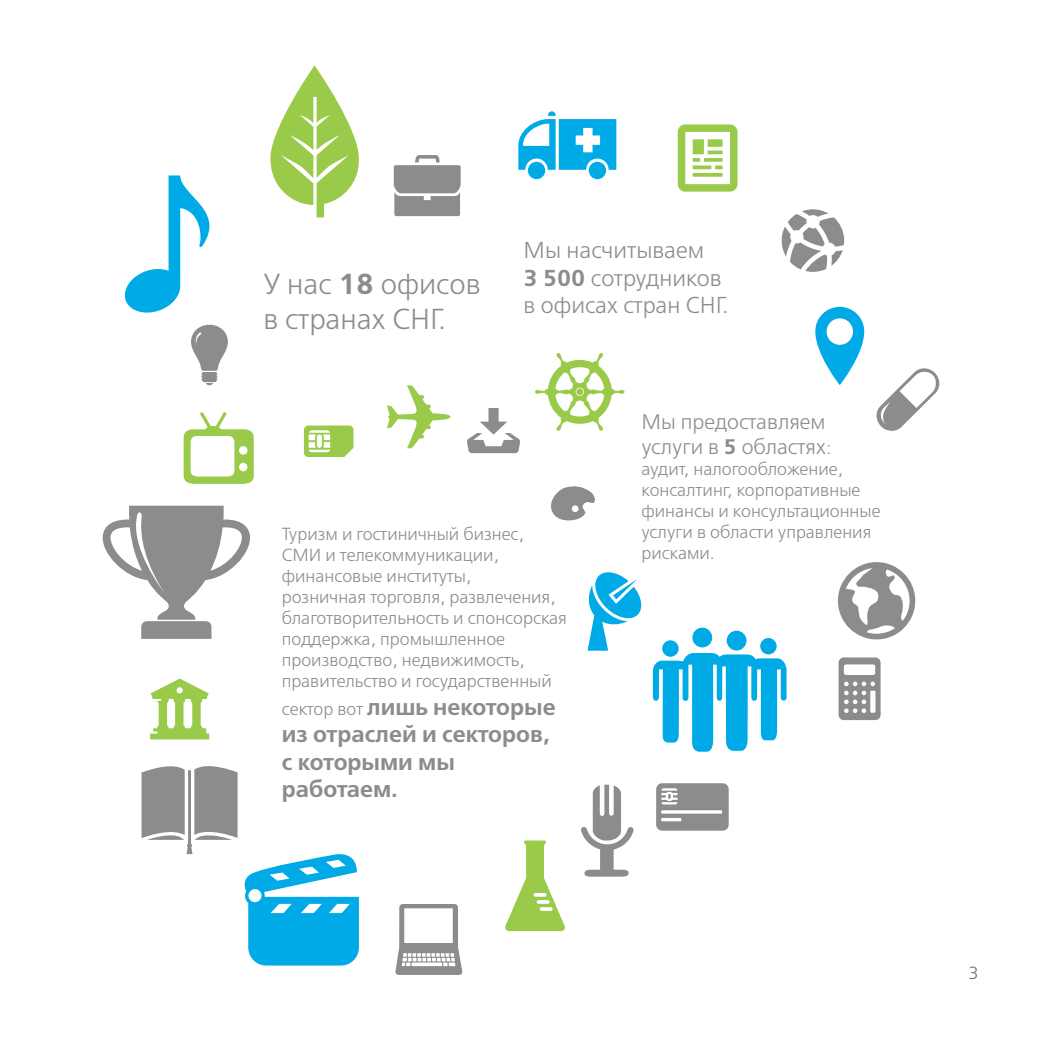
<style>
.page{position:relative;width:1042px;height:1042px;background:#fff}
.page>*{position:absolute;margin:0;border:0;box-sizing:border-box;transform-origin:0 0}
.t1{font:300 28.88px/34.6px "Free Set";color:#8a8c8e}
.t2{font:600 22.93px/27.7px "Free Set";color:#8a8c8e}
.t3{font:300 22.93px/27.7px "Free Set";color:#8a8c8e}
.t4{font:300 21px/25.2px "Free Set";color:#8a8c8e}
.t5{font:300 17.5px/21px "Free Set";color:#8a8c8e}
.t6{font:300 17.5px "Free Set";color:#6d6e71}
.s1{font-weight:600}
.s2{font-weight:300;font-size:17.5px}
.s3{font-size:17.5px}
</style>
<div class="page">
<svg style="left:244px;top:854px;width:115px;height:111px"></svg>
<svg style="left:505px;top:840px;width:60px;height:91px"></svg>
<svg style="left:587px;top:572px;width:55px;height:79px"></svg>
<div style="left:528px;top:162px;width:17px;height:17px;background:#00aae7;border-radius:50%"></div>
<div style="left:589px;top:162px;width:17px;height:17px;background:#00aae7;border-radius:50%"></div>
<svg style="left:518px;top:111px;width:98px;height:59px"></svg>
<svg style="left:183px;top:412px;width:71px;height:72px"></svg>
<svg style="left:270px;top:65px;width:89px;height:152px"></svg>
<svg style="left:781px;top:209px;width:63px;height:63px"></svg>
<svg style="left:387px;top:385px;width:63px;height:63px"></svg>
<svg style="left:394px;top:155px;width:67px;height:61px"></svg>
<svg style="left:395px;top:904px;width:68px;height:71px"></svg>
<svg style="left:141px;top:766px;width:96px;height:88px"></svg>
<svg style="left:838px;top:657px;width:42px;height:63px"></svg>
<svg style="left:535px;top:352px;width:89px;height:79px"></svg>
<svg style="left:656px;top:783px;width:73px;height:47px;background:#9a9c9e"></svg>
<svg style="left:876px;top:368px;width:63px;height:63px"></svg>
<svg style="left:467px;top:408px;width:53px;height:45px"></svg>
<svg style="left:551px;top:486px;width:44px;height:34px"></svg>
<svg style="left:581px;top:784px;width:53px;height:92px"></svg>
<svg style="left:304px;top:425px;width:49px;height:32px"></svg>
<svg style="left:150px;top:678px;width:59px;height:61px"></svg>
<svg style="left:838px;top:562px;width:77px;height:77px"></svg>
<svg style="left:815px;top:307px;width:49px;height:78px"></svg>
<svg style="left:653px;top:627px;width:133px;height:125px"></svg>
<svg style="left:678px;top:124px;width:59px;height:68px"></svg>
<svg style="left:102px;top:506px;width:148px;height:133px"></svg>
<svg style="left:124px;top:175px;width:104px;height:210px"></svg>
<h1 class="t1" style="left:263px;top:267px;width:219px">У нас <span class="s1">18</span> офисов в странах СНГ.</h1>
<h2 class="t3" style="left:523px;top:237px;width:206px">Мы насчитываем<br><span class="s1">3 500</span> сотрудников в офисах стран СНГ.</h2>
<p class="t5" style="left:282px;top:524px;width:287px">Туризм и гостиничный бизнес,<br>СМИ и телекоммуникации, финансовые институты,<br>розничная торговля, развлечения, благотворительность и спонсорская поддержка, промышленное производство, недвижимость, правительство и государственный</p>
<h2 class="t2" style="left:282px;top:693px;width:275px"><span class="s2">сектор вот</span> лишь некоторые из отраслей и секторов, с которыми мы работаем.</h2>
<p class="t4" style="left:641px;top:409px;width:191px">Мы предоставляем услуги в <span class="s1">5</span> областях<span class="s3">:</span></p>
<p class="t5" style="left:641px;top:459px;width:240px">аудит, налогообложение, консалтинг, корпоративные финансы и консультационные услуги в области управления рисками.</p>
<p class="t6" style="left:968px;top:962px;width:12px">3</p>
</div>
